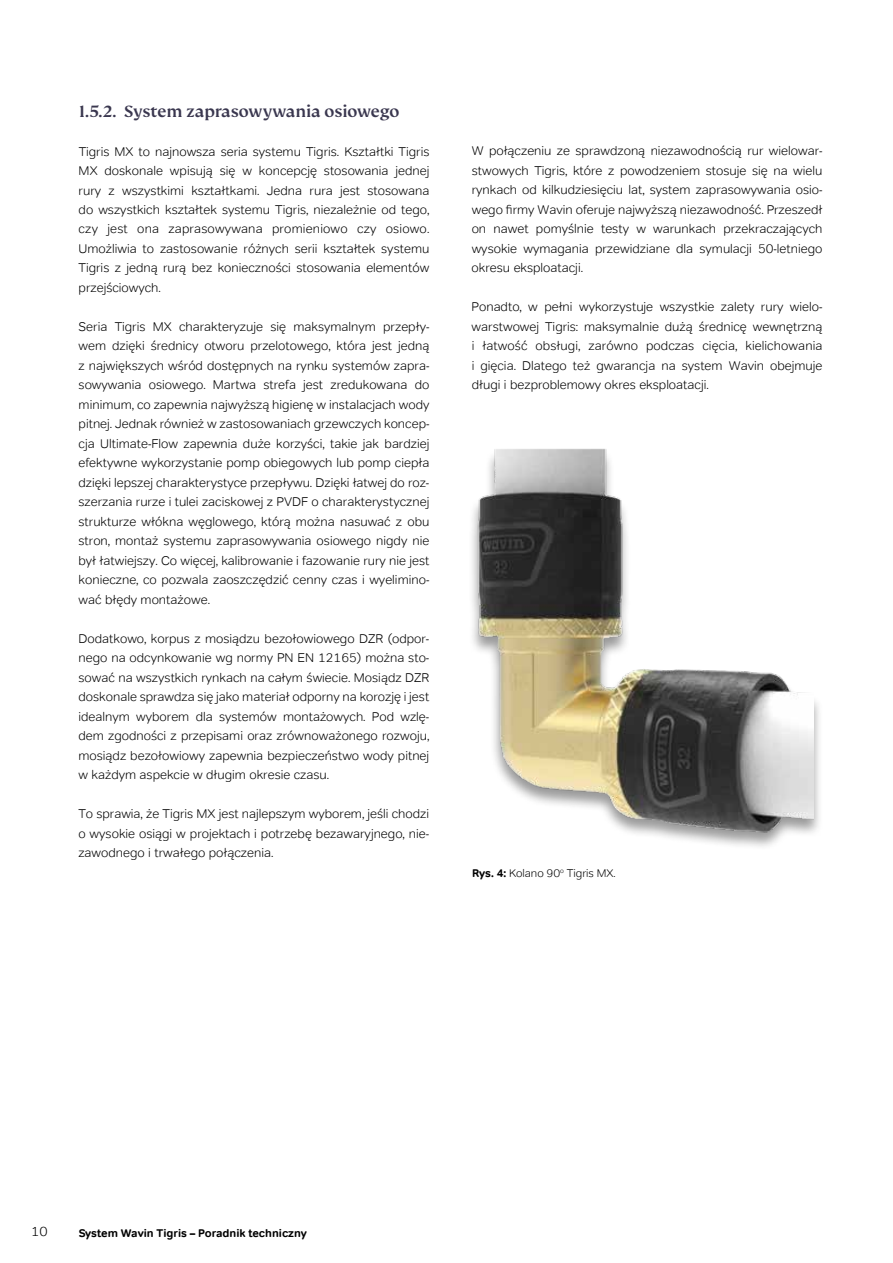
<style>
.page{position:relative;width:893px;height:1263px;background:#fff}
.page>*{position:absolute;margin:0;border:0;box-sizing:border-box;transform-origin:0 0}
.t1{font:500 18px "FS Kim";color:#3a374f}
.t2{font:300 13.5px "Tondo";color:#000}
.t3{font:300 12.75px/19.5px "Tondo";color:#000;text-align:justify}
.t4{font:700 11.25px "Tondo";color:#000}
.t5{font:300 11.25px "Tondo";color:#000}
.s1{font-weight:700}
</style>
<div class="page">
<div style="left:468px;top:449px;width:356px;height:402px;background:#000;opacity:.4"></div>
<img style="left:472px;top:448px;width:342px;height:387px">
<h1 class="t1" style="left:79px;top:101px;width:322px">1.5.2. System zaprasowywania osiowego</h1>
<p class="t3" style="left:79px;top:141px;width:352px">Tigris MX to najnowsza seria systemu Tigris. Kształtki Tigris MX doskonale wpisują się w koncepcję stosowania jednej rury z wszystkimi kształtkami. Jedna rura jest stosowana do wszystkich kształtek systemu Tigris, niezależnie od tego, czy jest ona zaprasowywana promieniowo czy osiowo.<br>Umożliwia to zastosowanie różnych serii kształtek systemu Tigris z jedną rurą bez konieczności stosowania elementów przejściowych.</p>
<p class="t3" style="left:79px;top:317px;width:352px">Seria Tigris MX charakteryzuje się maksymalnym przepły&shy;wem dzięki średnicy otworu przelotowego, która jest jedną z największych wśród dostępnych na rynku systemów zapra&shy;sowywania osiowego. Martwa strefa jest zredukowana do minimum, co zapewnia najwyższą higienę w instalacjach wody pitnej. Jednak również w zastosowaniach grzewczych koncep&shy;cja Ultimate-Flow zapewnia duże korzyści, takie jak bardziej efektywne wykorzystanie pomp obiegowych lub pomp ciepła dzięki lepszej charakterystyce przepływu. Dzięki łatwej do roz&shy;szerzania rurze i tulei zaciskowej z PVDF o charakterystycznej strukturze włókna węglowego, którą można nasuwać z obu stron, montaż systemu zaprasowywania osiowego nigdy nie był łatwiejszy. Co więcej, kalibrowanie i fazowanie rury nie jest konieczne, co pozwala zaoszczędzić cenny czas i wyelimino&shy;wać błędy montażowe.</p>
<p class="t3" style="left:78px;top:629px;width:352px">Dodatkowo, korpus z mosiądzu bezołowiowego DZR (odpor&shy;nego na odcynkowanie wg normy PN EN 12165) można sto&shy;sować na wszystkich rynkach na całym świecie. Mosiądz DZR doskonale sprawdza się jako materiał odporny na korozję i jest idealnym wyborem dla systemów montażowych. Pod wzlę&shy;dem zgodności z przepisami oraz zrównoważonego rozwoju, mosiądz bezołowiowy zapewnia bezpieczeństwo wody pitnej w każdym aspekcie w długim okresie czasu.</p>
<p class="t3" style="left:78px;top:804px;width:352px">To sprawia, że Tigris MX jest najlepszym wyborem, jeśli chodzi o wysokie osiągi w projektach i potrzebę bezawaryjnego, nie&shy;zawodnego i trwałego połączenia.</p>
<p class="t3" style="left:472px;top:141px;width:352px">W połączeniu ze sprawdzoną niezawodnością rur wielowar&shy;stwowych Tigris, które z powodzeniem stosuje się na wielu rynkach od kilkudziesięciu lat, system zaprasowywania osio&shy;wego firmy Wavin oferuje najwyższą niezawodność. Przeszedł on nawet pomyślnie testy w warunkach przekraczających wysokie wymagania przewidziane dla symulacji 50-letniego okresu eksploatacji.</p>
<p class="t3" style="left:472px;top:297px;width:352px">Ponadto, w pełni wykorzystuje wszystkie zalety rury wielo&shy;warstwowej Tigris: maksymalnie dużą średnicę wewnętrzną i łatwość obsługi, zarówno podczas cięcia, kielichowania i gięcia. Dlatego też gwarancja na system Wavin obejmuje długi i bezproblemowy okres eksploatacji.</p>
<p class="t5" style="left:472px;top:866px;width:145px"><span class="s1">Rys. 4:</span> Kolano 90<sup>o</sup> Tigris MX.</p>
<p class="t2" style="left:31px;top:1223px;width:18px">10</p>
<p class="t4" style="left:79px;top:1226px;width:230px">System Wavin Tigris – Poradnik techniczny</p>
</div>
